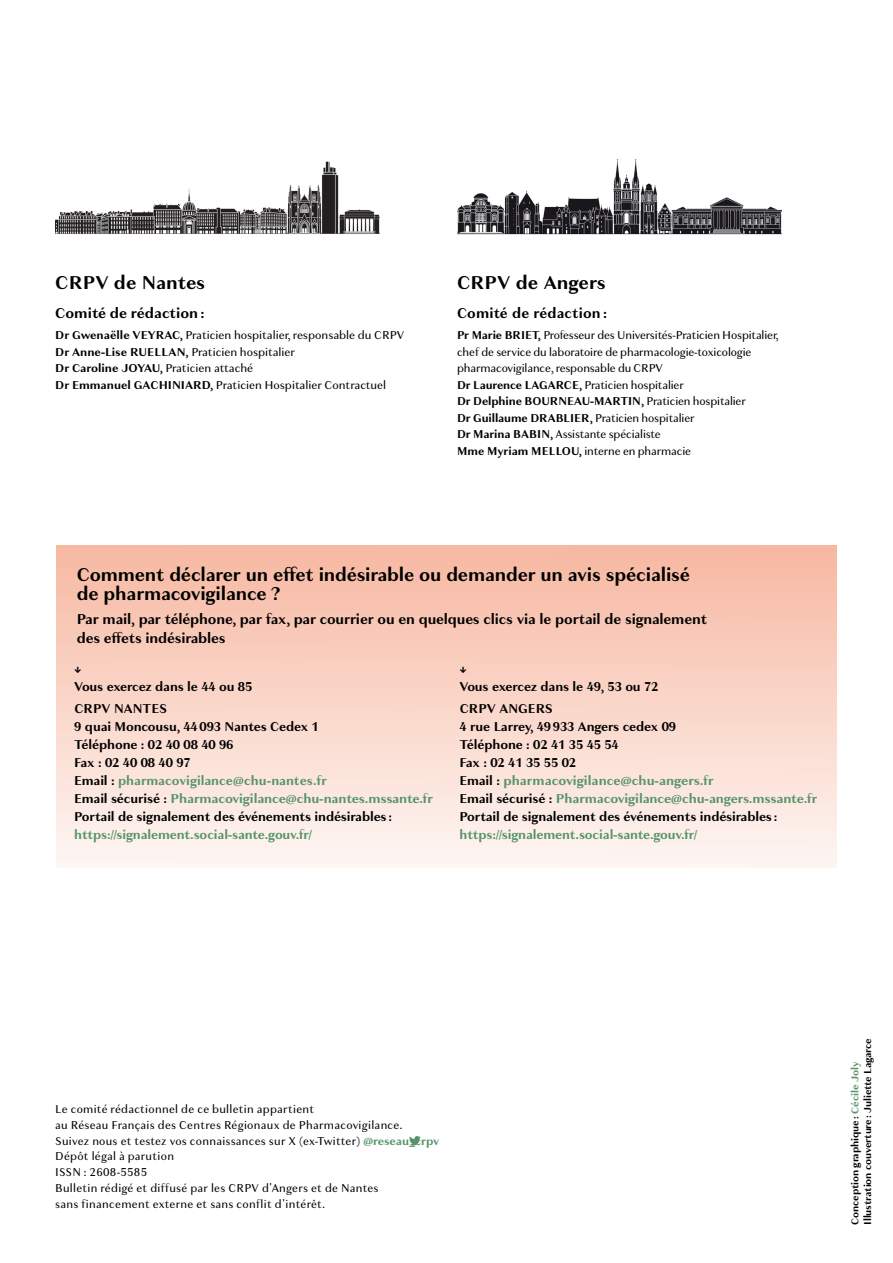
<style>
.page{position:relative;width:893px;height:1263px;background:#fff}
.page>*{position:absolute;margin:0;border:0;box-sizing:border-box;transform-origin:0 0}
.t1{font:700 19.5px/19.5px "Granville";letter-spacing:-.01em;color:#000}
.t2{font:700 15px/19.5px "Granville";letter-spacing:-.01em;color:#000}
.t3{font:700 15px "Granville";letter-spacing:.01em;color:#000}
.t4{font:700 13.5px/18px "Granville";letter-spacing:-.01em;color:#000}
.t5{font:700 13.5px "Granville";letter-spacing:-.01em;color:#579368}
.t6{font:13.5px "Ostia Antica";color:#000}
.t7{font:12px/16.5px "Granville";color:#000}
.t8{font:12px/15.8px "Granville";letter-spacing:.025em;color:#000}
.t9{font:700 10.5px/12.8px "Granville";letter-spacing:-.01em;color:#000}
.s1{font-weight:700}
.s2{color:#579368}
.s3{font-weight:700;color:#579368}
</style>
<div class="page">
<div style="left:56px;top:545px;width:781px;height:322px;background:linear-gradient(to bottom,#f7b8a1,#fef5f3)"></div>
<img style="left:457px;top:159px;width:324px;height:76px">
<img style="left:55px;top:161px;width:324px;height:73px">
<svg style="left:409px;top:1136px;width:12px;height:10px"></svg>
<h1 class="t1" style="left:55px;top:273px;width:151px">CRPV de Nantes</h1>
<p class="t2" style="left:55px;top:304px;width:151px">Comité de rédaction :</p>
<p class="t7" style="left:55px;top:327px;width:351px"><span class="s1">Dr Gwenaëlle VEYRAC,</span> Praticien hospitalier, responsable du CRPV <span class="s1">Dr Anne-Lise RUELLAN,</span> Praticien hospitalier<br><span class="s1">Dr Caroline JOYAU,</span> Praticien attaché<br><span class="s1">Dr Emmanuel GACHINIARD,</span> Praticien Hospitalier Contractuel</p>
<h1 class="t1" style="left:457px;top:273px;width:150px">CRPV de Angers</h1>
<p class="t3" style="left:457px;top:303px;width:152px">Comité de rédaction :</p>
<p class="t7" style="left:457px;top:327px;width:323px"><span class="s1">Pr Marie BRIET,</span> Professeur des Universités-Praticien Hospitalier, chef de service du laboratoire de pharmacologie-toxicologie pharmacovigilance, responsable du CRPV<br><span class="s1">Dr Laurence LAGARCE,</span> Praticien hospitalier<br><span class="s1">Dr Delphine BOURNEAU-MARTIN,</span> Praticien hospitalier<br><span class="s1">Dr Guillaume DRABLIER,</span> Praticien hospitalier<br><span class="s1">Dr Marina BABIN,</span> Assistante spécialiste<br><span class="s1">Mme Myriam MELLOU,</span> interne en pharmacie</p>
<h1 class="t1" style="left:77px;top:565px;width:615px">Comment déclarer un effet indésirable ou demander un avis spécialisé de pharmacovigilance ?</h1>
<p class="t2" style="left:77px;top:609px;width:632px">Par mail, par téléphone, par fax, par courrier ou en quelques clics via le portail de signalement des effets indésirables</p>
<p class="t6" style="left:74px;top:657px;width:9px">↓</p>
<p class="t4" style="left:74px;top:675px;width:180px;line-height:22.2px">Vous exercez dans le 44 ou 85<br>CRPV NANTES</p>
<p class="t4" style="left:74px;top:717px;width:360px">9 quai Moncousu, 44 093 Nantes Cedex 1<br>Téléphone : 02 40 08 40 96<br>Fax : 02 40 08 40 97<br>Email : <span class="s2">pharmacovigilance@chu-nantes.fr<br></span>Email sécurisé : <span class="s2">Pharmacovigilance@chu-nantes.mssante.fr </span>Portail de signalement des événements indésirables :</p>
<p class="t5" style="left:74px;top:825px;width:239px">https://signalement.social-sante.gouv.fr/</p>
<p class="t6" style="left:460px;top:657px;width:9px">↓</p>
<p class="t4" style="left:460px;top:675px;width:200px;line-height:22.2px">Vous exercez dans le 49, 53 ou 72<br>CRPV ANGERS</p>
<p class="t4" style="left:460px;top:717px;width:359px">4 rue Larrey, 49 933 Angers cedex 09<br>Téléphone : 02 41 35 45 54<br>Fax : 02 41 35 55 02<br>Email : <span class="s2">pharmacovigilance@chu-angers.fr<br></span>Email sécurisé : <span class="s2">Pharmacovigilance@chu-angers.mssante.fr </span>Portail de signalement des événements indésirables :</p>
<p class="t5" style="left:460px;top:825px;width:239px">https://signalement.social-sante.gouv.fr/</p>
<p class="t8" style="left:55px;top:1101px;width:386px">Le comité rédactionnel de ce bulletin appartient<br>au Réseau Français des Centres Régionaux de Pharmacovigilance.<br>Suivez nous et testez vos connaissances sur X (ex-Twitter) <span class="s3">@reseau_crpv </span>Dépôt légal à parution<br>ISSN : 2608-5585<br>Bulletin rédigé et diffusé par les CRPV d'Angers et de Nantes<br>sans financement externe et sans conflit d'intérêt.</p>
<p class="t9" style="left:848px;top:1225px;width:188px;rotate:-90deg">Conception graphique : <span class="s2">Cécile Joly<br></span>Illustration couverture : Juliette Lagarce</p>
</div>
